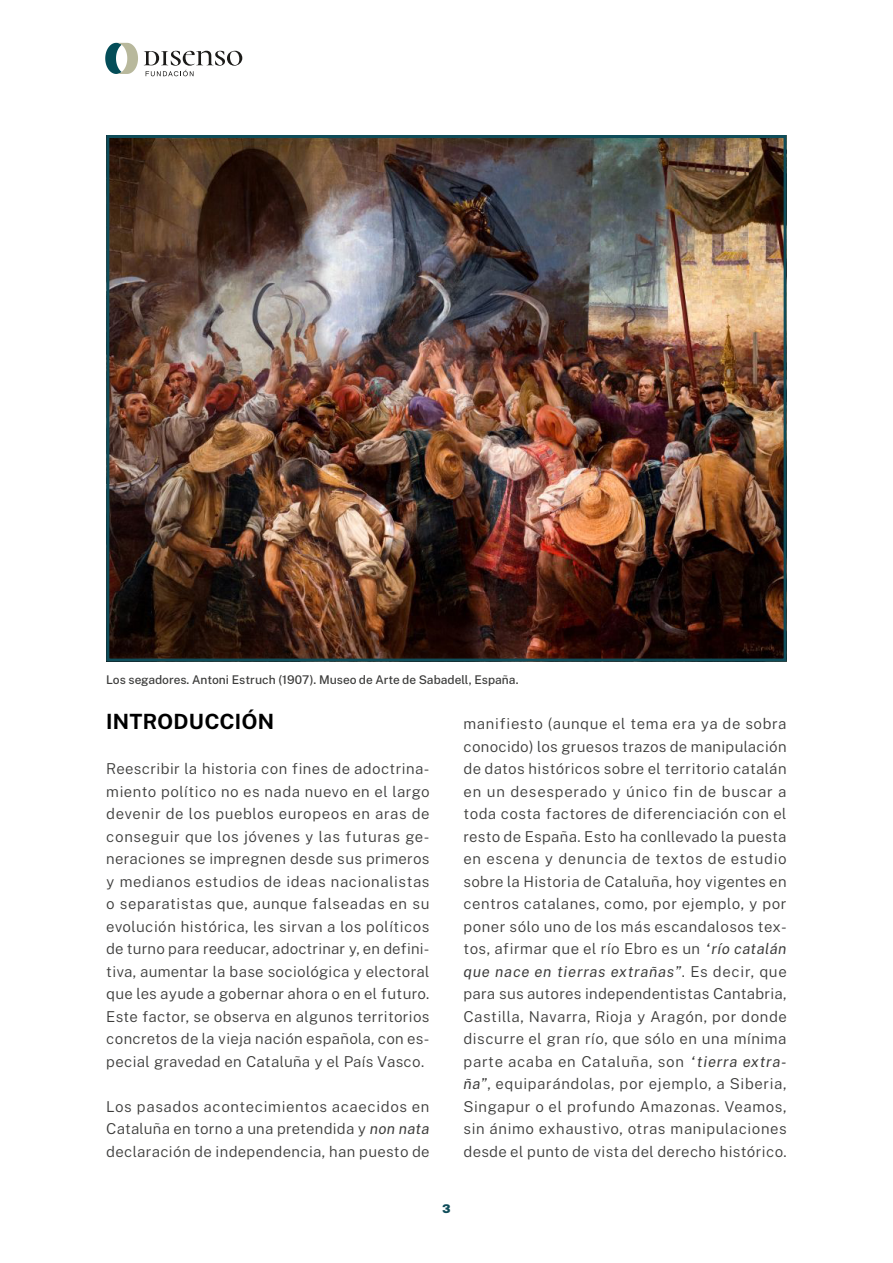
<style>
.page{position:relative;width:893px;height:1263px;background:#fff}
.page>*{position:absolute;margin:0;border:0;box-sizing:border-box;transform-origin:0 0}
.t1{font:700 21px "Public Sans";letter-spacing:.01em;color:#000}
.t2{font:300 15px/22.5px "Public Sans";letter-spacing:.02em;color:#3c3c3b;text-align:justify}
.t3{font:500 12px "Public Sans";color:#3c3c3b}
.t4{font:900 12px "Public Sans";color:#0f4d5a}
.s1{font-weight:400;font-style:italic}
</style>
<div class="page">
<svg style="left:144px;top:51px;width:98px;height:25px"></svg>
<svg style="left:105px;top:43px;width:33px;height:31px"></svg>
<img style="left:110px;top:139px;width:673px;height:518px">
<div style="left:106px;top:135px;width:681px;height:526px;border:3px solid #0f4d5a"></div>
<p class="t3" style="left:106px;top:670px;width:414px">Los segadores. Antoni Estruch (1907). Museo de Arte de Sabadell, España.</p>
<h1 class="t1" style="left:106px;top:705px;width:169px">INTRODUCCIÓN</h1>
<p class="t2" style="left:106px;top:757px;width:325px">Reescribir la historia con fines de adoctrina&shy;miento político no es nada nuevo en el largo devenir de los pueblos europeos en aras de conseguir que los jóvenes y las futuras ge&shy;neraciones se impregnen desde sus primeros y medianos estudios de ideas nacionalistas o separatistas que, aunque falseadas en su evolución histórica, les sirvan a los políticos de turno para reeducar, adoctrinar y, en defini&shy;tiva, aumentar la base sociológica y electoral que les ayude a gobernar ahora o en el futuro.<br>Este factor, se observa en algunos territorios concretos de la vieja nación española, con es&shy;pecial gravedad en Cataluña y el País Vasco.</p>
<p class="t2" style="left:106px;top:1094px;width:325px">Los pasados acontecimientos acaecidos en Cataluña en torno a una pretendida y <span class="s1">non nata </span>declaración de independencia, han puesto de</p>
<p class="t2" style="left:463px;top:712px;width:325px">manifiesto (aunque el tema era ya de sobra conocido) los gruesos trazos de manipulación de datos históricos sobre el territorio catalán en un desesperado y único fin de buscar a toda costa factores de diferenciación con el resto de España. Esto ha conllevado la puesta en escena y denuncia de textos de estudio sobre la Historia de Cataluña, hoy vigentes en centros catalanes, como, por ejemplo, y por poner sólo uno de los más escandalosos tex&shy;tos, afirmar que el río Ebro es un <span class="s1">“río catalán que nace en tierras extrañas”</span>. Es decir, que para sus autores independentistas Cantabria, Castilla, Navarra, Rioja y Aragón, por donde discurre el gran río, que sólo en una mínima parte acaba en Cataluña, son <span class="s1">“tierra extra&shy;ña”</span>, equiparándolas, por ejemplo, a Siberia, Singapur o el profundo Amazonas. Veamos, sin ánimo exhaustivo, otras manipulaciones desde el punto de vista del derecho histórico.</p>
<p class="t4" style="left:442px;top:1199px;width:9px">3</p>
</div>
